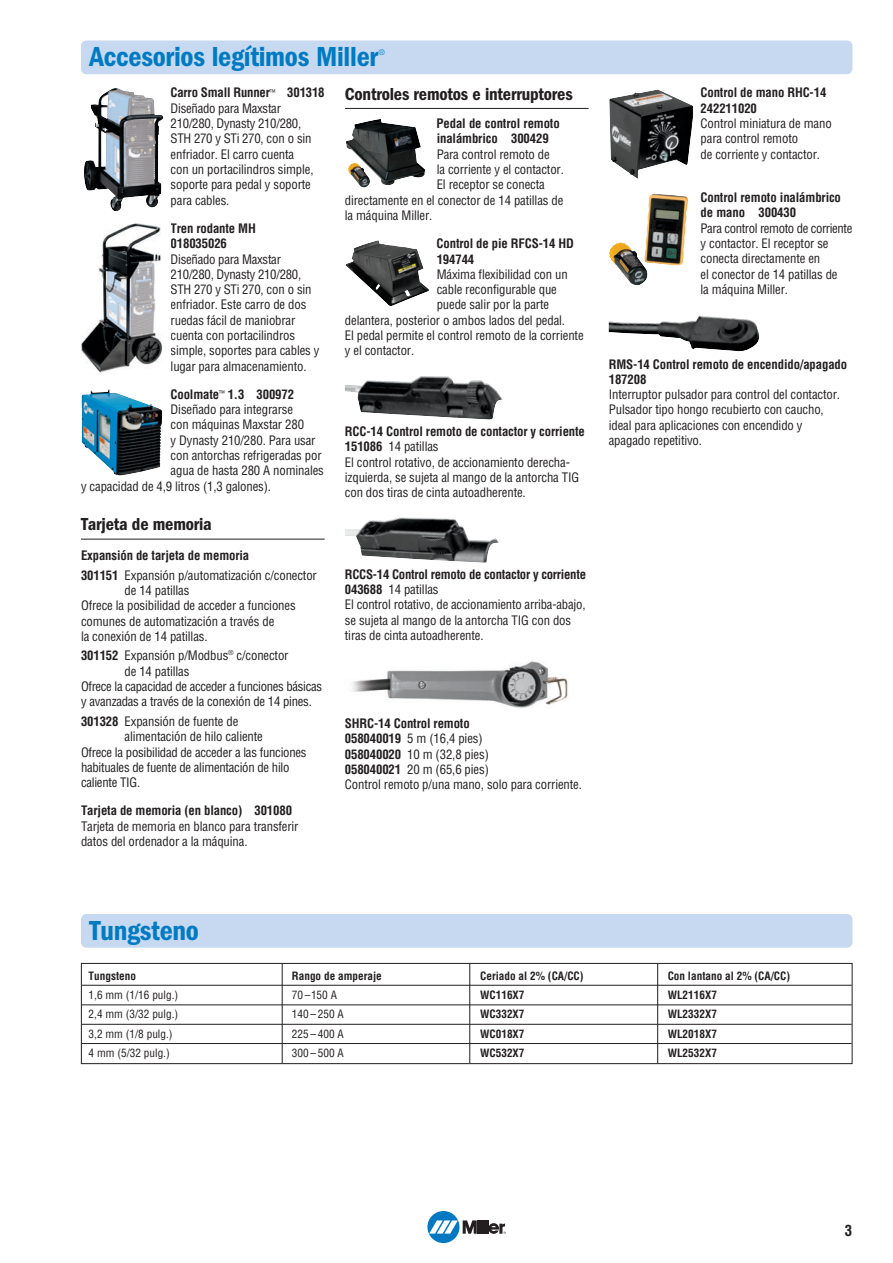
<style>
.page{position:relative;width:893px;height:1263px;background:#fff}
.page>*{position:absolute;margin:0;border:0;box-sizing:border-box;transform-origin:0 0}
.t1{font:28.5px "ITC Franklin Gothic Std Dm Cd";letter-spacing:-.01em;color:#007bc3}
.t2{font:18px "ITC Franklin Gothic Std Dm Cd";letter-spacing:-.01em;color:#231f20}
.t3{font:700 condensed 15px "Helvetica";color:#231f20}
.t4{font:condensed 12.75px/15.3px "Helvetica";letter-spacing:-.01em;color:#231f20}
.t5{font:700 condensed 12.75px/15.3px "Helvetica";letter-spacing:-.01em;color:#231f20}
.t6{font:700 condensed 11.25px "Helvetica";color:#231f20}
.t7{font:condensed 11.25px "Helvetica";color:#231f20}
.t8{font:condensed 7.5px "Helvetica";color:#007bc3}
.s1{font-weight:700}
</style>
<div class="page">
<hr style="left:81px;top:539px;width:244px;height:1px;background:#231f20">
<hr style="left:345px;top:108px;width:244px;height:1px;background:#231f20">
<img style="left:84px;top:88px;width:80px;height:123px">
<img style="left:81px;top:223px;width:82px;height:150px">
<img style="left:82px;top:389px;width:80px;height:86px">
<img style="left:346px;top:119px;width:79px;height:69px">
<img style="left:346px;top:240px;width:83px;height:66px">
<img style="left:345px;top:376px;width:158px;height:44px">
<img style="left:345px;top:517px;width:154px;height:46px">
<img style="left:352px;top:661px;width:216px;height:47px">
<img style="left:609px;top:89px;width:84px;height:90px">
<img style="left:609px;top:194px;width:79px;height:91px">
<img style="left:609px;top:315px;width:151px;height:36px">
<div style="left:81px;top:40px;width:771px;height:34px;background:#c6d9f0;border-radius:5px"></div>
<div style="left:81px;top:914px;width:771px;height:34px;background:#c6d9f0;border-radius:5px"></div>
<div style="left:81px;top:963px;width:771px;height:101px;border:1px solid #231f20"></div>
<hr style="left:282px;top:964px;width:1px;height:99px;background:#231f20">
<hr style="left:469px;top:964px;width:1px;height:99px;background:#231f20">
<hr style="left:657px;top:964px;width:1px;height:99px;background:#231f20">
<hr style="left:82px;top:985px;width:770px;height:1px;background:#231f20">
<hr style="left:82px;top:1004px;width:770px;height:1px;background:#231f20">
<hr style="left:82px;top:1024px;width:770px;height:1px;background:#231f20">
<hr style="left:82px;top:1043px;width:770px;height:1px;background:#231f20">
<div style="left:427px;top:1211px;width:32px;height:32px;background:#0079c2;border-radius:50%"></div>
<hr style="left:481px;top:1220px;width:3px;height:14px;background:#231f20">
<hr style="left:485px;top:1220px;width:3px;height:14px;background:#231f20">
<svg style="left:429px;top:1220px;width:51px;height:14px"></svg>
<svg style="left:488px;top:1223px;width:18px;height:11px"></svg>
<h1 class="t1" style="left:90px;top:47px;width:290px">Accesorios legítimos Miller</h1>
<p class="t8" style="left:379px;top:50px;width:7px">®</p>
<p class="t4" style="left:171px;top:86px;width:156px"><span class="s1">Carro Small Runner</span><sup>™</sup> <span class="s1">301318<br></span>Diseñado para Maxstar<br>210/280, Dynasty 210/280,<br>STH 270 y STi 270, con o sin enfriador. El carro cuenta<br>con un porta cilindros simple, soporte para pedal y soporte para cables.</p>
<p class="t5" style="left:171px;top:222px;width:87px">Tren rodante MH<br>018035026</p>
<p class="t4" style="left:171px;top:252px;width:150px">Diseñado para Maxstar<br>210/280, Dynasty 210/280,<br>STH 270 y STi 270, con o sin enfriador. Este carro de dos ruedas fácil de maniobrar cuenta con portacilindros simple, soportes para cables y lugar para almacenamiento.</p>
<p class="t5" style="left:171px;top:388px;width:125px">Coolmate<sup>™</sup> 1.3 300972</p>
<p class="t4" style="left:171px;top:403px;width:124px">Diseñado para integrarse</p>
<p class="t4" style="left:171px;top:418px;width:135px">con máquinas Maxstar 280</p>
<p class="t4" style="left:171px;top:434px;width:146px">y Dynasty 210/280. Para usar</p>
<p class="t4" style="left:171px;top:449px;width:152px">con antorchas refrigeradas por</p>
<p class="t4" style="left:171px;top:464px;width:155px">agua de hasta 280 A nominales</p>
<p class="t4" style="left:81px;top:479px;width:192px">y capacidad de 4,9 litros (1,3 galones).</p>
<h2 class="t2" style="left:81px;top:518px;width:132px">Tarjeta de memoria</h2>
<p class="t4" style="left:81px;top:547px;width:237px;line-height:19.6px"><span class="s1">Expansión de tarjeta de memoria<br>301151</span> Expansión p/automatización c/conector</p>
<p class="t4" style="left:81px;top:584px;width:216px;text-indent:44px">de 14 patillas<br>Ofrece la posibilidad de acceder a funciones comunes de automatización a través de<br>la conexión de 14 patillas.</p>
<p class="t4" style="left:81px;top:649px;width:209px"><span class="s1">301152</span> Expansión p/Modbus<sup>®</sup> c/conector</p>
<p class="t4" style="left:124px;top:664px;width:66px">de 14 patillas</p>
<p class="t4" style="left:81px;top:680px;width:243px">Ofrece la capacidad de acceder a funciones básicas</p>
<p class="t4" style="left:81px;top:695px;width:232px">y avanzadas a través de la conexión de 14 pines.</p>
<p class="t4" style="left:81px;top:715px;width:159px"><span class="s1">301328</span> Expansión de fuente de</p>
<p class="t4" style="left:124px;top:730px;width:140px">alimentación de hilo caliente</p>
<p class="t4" style="left:81px;top:745px;width:227px">Ofrece la posibilidad de acceder a las funciones</p>
<p class="t4" style="left:81px;top:761px;width:210px">habituales de fuente de alimentación de hilo</p>
<p class="t4" style="left:81px;top:776px;width:61px">caliente TIG.</p>
<p class="t5" style="left:81px;top:804px;width:213px">Tarjeta de memoria (en blanco) 301080</p>
<p class="t4" style="left:81px;top:819px;width:219px">Tarjeta de memoria en blanco para transferir datos del ordenador a la máquina.</p>
<h2 class="t2" style="left:345px;top:88px;width:229px">Controles remotos e interruptores</h2>
<p class="t5" style="left:437px;top:116px;width:125px;line-height:15.9px">Pedal de control remoto inalámbrico 300429</p>
<p class="t4" style="left:437px;top:148px;width:115px">Para control remoto de</p>
<p class="t4" style="left:437px;top:163px;width:129px">la corriente y el contactor.</p>
<p class="t4" style="left:437px;top:178px;width:110px">El receptor se conecta</p>
<p class="t4" style="left:345px;top:193px;width:220px">directamente en el conector de 14 patillas de</p>
<p class="t4" style="left:345px;top:209px;width:89px">la máquina Miller.</p>
<p class="t5" style="left:437px;top:237px;width:139px">Control de pie RFCS-14 HD<br>194744</p>
<p class="t4" style="left:437px;top:268px;width:132px">Máxima flexibilidad con un</p>
<p class="t4" style="left:437px;top:283px;width:122px">cable reconfigurable que</p>
<p class="t4" style="left:437px;top:298px;width:114px">puede salir por la parte</p>
<p class="t4" style="left:345px;top:313px;width:222px">delantera, posterior o ambos lados del pedal.</p>
<p class="t4" style="left:345px;top:329px;width:240px">El pedal permite el control remoto de la corriente</p>
<p class="t4" style="left:345px;top:344px;width:71px">y el contactor.</p>
<p class="t4" style="left:345px;top:425px;width:242px"><span class="s1">RCC-14 Control remoto de contactor y corriente 151086</span> 14 patillas<br>El control rotativo, de accionamiento derecha&shy;izquierda, se sujeta al mango de la antorcha TIG con dos tiras de cinta autoadherente.</p>
<p class="t4" style="left:345px;top:567px;width:243px"><span class="s1">RCCS-14 Control remoto de contactor y corriente 043688</span> 14 patillas<br>El control rotativo, de accionamiento arriba-abajo, se sujeta al mango de la antorcha TIG con dos tiras de cinta autoadherente.</p>
<p class="t4" style="left:345px;top:717px;width:239px"><span class="s1">SHRC-14 Control remoto<br>058040019</span> 5 m (16,4 pies)<br><span class="s1">058040020</span> 10 m (32,8 pies)<br><span class="s1">058040021</span> 20 m (65,6 pies)<br>Control remoto p/una mano, solo para corriente.</p>
<p class="t5" style="left:700px;top:86px;width:127px">Control de mano RHC-14<br>242211020</p>
<p class="t4" style="left:701px;top:117px;width:133px">Control miniatura de mano para control remoto<br>de corriente y contactor.</p>
<p class="t5" style="left:700px;top:191px;width:142px">Control remoto inalámbrico de mano 300430</p>
<p class="t4" style="left:701px;top:221px;width:153px">Para control remoto de corriente y contactor. El receptor se conecta directamente en<br>el conector de 14 patillas de<br>la máquina Miller.</p>
<p class="t5" style="left:609px;top:357px;width:240px">RMS-14 Control remoto de encendido/apagado<br>187208</p>
<p class="t4" style="left:609px;top:388px;width:233px">Interruptor pulsador para control del contactor.<br>Pulsador tipo hongo recubierto con caucho, ideal para aplicaciones con encendido y apagado repetitivo.</p>
<h1 class="t1" style="left:90px;top:920px;width:111px">Tungsteno</h1>
<p class="t6" style="left:89px;top:971px;width:49px">Tungsteno</p>
<p class="t6" style="left:292px;top:971px;width:91px">Rango de amperaje</p>
<p class="t6" style="left:480px;top:971px;width:105px">Ceriado al 2% (CA/CC)</p>
<p class="t6" style="left:668px;top:971px;width:124px">Con lantano al 2% (CA/CC)</p>
<p class="t7" style="left:89px;top:990px;width:91px">1,6 mm (1/16 pulg.)</p>
<p class="t7" style="left:292px;top:990px;width:47px">70 –150 A</p>
<p class="t6" style="left:480px;top:990px;width:46px">WC116X7</p>
<p class="t6" style="left:668px;top:990px;width:51px">WL2116X7</p>
<p class="t7" style="left:89px;top:1010px;width:91px">2,4 mm (3/32 pulg.)</p>
<p class="t7" style="left:292px;top:1010px;width:53px">140 – 250 A</p>
<p class="t6" style="left:480px;top:1010px;width:46px">WC332X7</p>
<p class="t6" style="left:668px;top:1010px;width:51px">WL2332X7</p>
<p class="t7" style="left:89px;top:1029px;width:86px">3,2 mm (1/8 pulg.)</p>
<p class="t7" style="left:292px;top:1029px;width:53px">225 – 400 A</p>
<p class="t6" style="left:480px;top:1029px;width:46px">WC018X7</p>
<p class="t6" style="left:668px;top:1029px;width:51px">WL2018X7</p>
<p class="t7" style="left:89px;top:1048px;width:83px">4 mm (5/32 pulg.)</p>
<p class="t7" style="left:292px;top:1048px;width:53px">300 – 500 A</p>
<p class="t6" style="left:480px;top:1048px;width:46px">WC532X7</p>
<p class="t6" style="left:668px;top:1048px;width:51px">WL2532X7</p>
<p class="t3" style="left:845px;top:1224px;width:9px">3</p>
</div>
